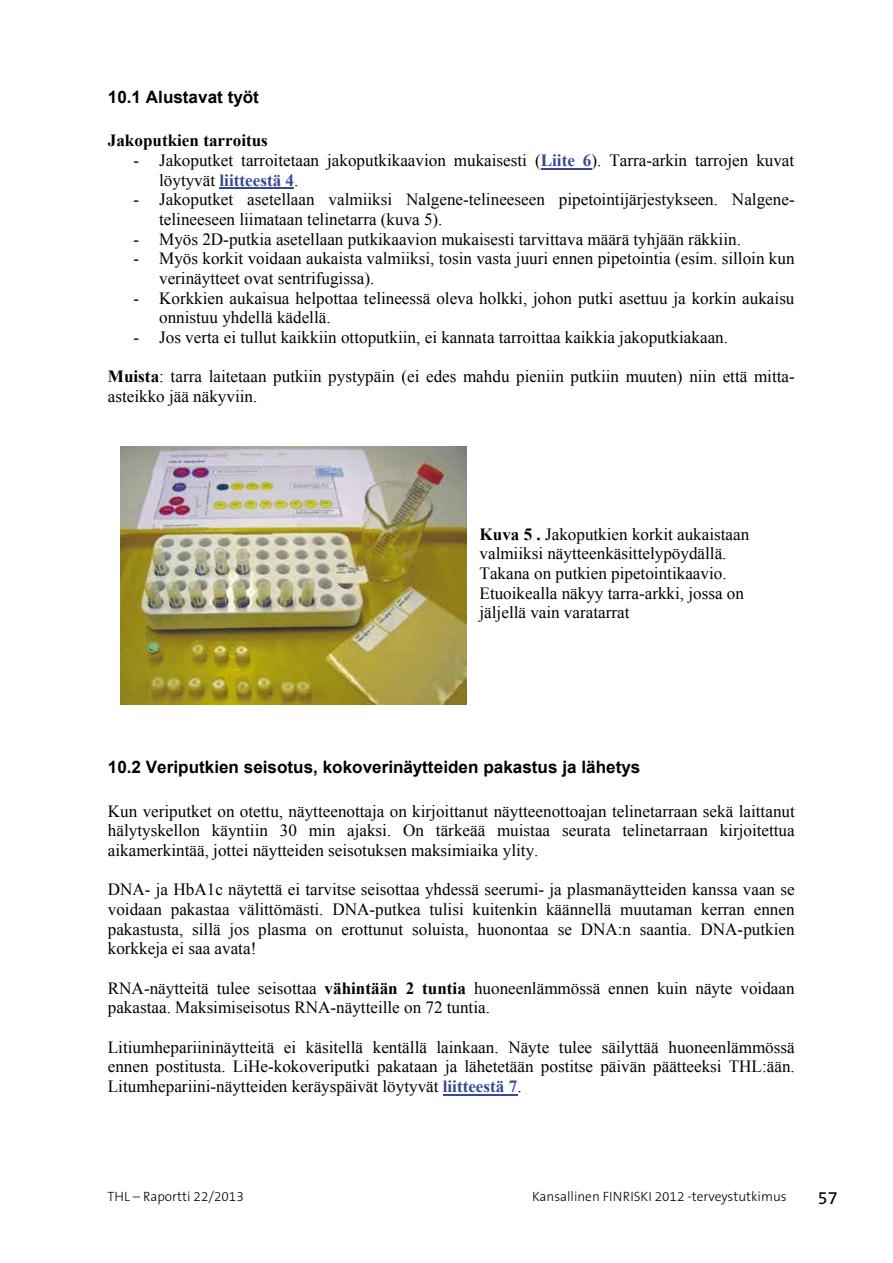
<style>
.page{position:relative;width:893px;height:1263px;background:#fff}
.page>*{position:absolute;margin:0;border:0;box-sizing:border-box;transform-origin:0 0}
.t1{font:18px "The Sans B W5 Plain";color:#000}
.t2{font:17.1px/19.6px "Times New Roman";color:#000}
.t3{font:700 17.1px "Arial";color:#000}
.t4{font:700 17.1px "Times New Roman";color:#000}
.t5{font:300 13.5px "The Sans B W3";color:#000}
.s1{font-weight:700;color:#344895}
.s2{font-weight:700}
</style>
<div class="page">
<img style="left:121px;top:446px;width:346px;height:258px">
<hr style="left:541px;top:168px;width:50px;height:1px;background:#344895">
<hr style="left:219px;top:187px;width:75px;height:2px;background:#344895">
<hr style="left:443px;top:1094px;width:74px;height:1px;background:#344895">
<p class="t3" style="left:108px;top:85px;width:153px">10.1 Alustavat työt</p>
<p class="t4" style="left:108px;top:129px;width:162px">Jakoputkien tarroitus</p>
<p class="t2" style="left:159px;top:150px;width:637px;text-indent:-26px">- Jakoputket tarroitetaan jakoputkikaavion mukaisesti (<span class="s1">Liite 6</span>). Tarra-arkin tarrojen kuvat löytyvät <span class="s1">liitteestä 4</span>.</p>
<p class="t2" style="left:159px;top:189px;width:637px;text-indent:-26px">- Jakoputket asetellaan valmiiksi Nalgene-telineeseen pipetointijärjestykseen. Nalgene&shy;telineeseen liimataan telinetarra (kuva 5).</p>
<p class="t2" style="left:133px;top:229px;width:609px">- Myös 2D-putkia asetellaan putkikaavion mukaisesti tarvittava määrä tyhjään räkkiin.</p>
<p class="t2" style="left:159px;top:248px;width:637px;text-indent:-26px">- Myös korkit voidaan aukaista valmiiksi, tosin vasta juuri ennen pipetointia (esim. silloin kun verinäytteet ovat sentrifugissa).</p>
<p class="t2" style="left:159px;top:288px;width:637px;text-indent:-26px">- Korkkien aukaisua helpottaa telineessä oleva holkki, johon putki asettuu ja korkin aukaisu onnistuu yhdellä kädellä.</p>
<p class="t2" style="left:133px;top:327px;width:596px">- Jos verta ei tullut kaikkiin ottoputkiin, ei kannata tarroittaa kaikkia jakoputkiakaan.</p>
<p class="t2" style="left:108px;top:366px;width:689px"><span class="s2">Muista</span>: tarra laitetaan putkiin pystypäin (ei edes mahdu pieniin putkiin muuten) niin että mitta&shy;asteikko jää näkyviin.</p>
<p class="t2" style="left:480px;top:524px;width:271px"><span class="s2">Kuva 5 .</span> Jakoputkien korkit aukaistaan valmiiksi näytteenkäsittelypöydällä.<br>Takana on putkien pipetointikaavio.<br>Etuoikealla näkyy tarra-arkki, jossa on jäljellä vain varatarrat</p>
<p class="t3" style="left:108px;top:756px;width:534px">10.2 Veriputkien seisotus, kokoverinäytteiden pakastus ja lähetys</p>
<p class="t2" style="left:108px;top:801px;width:688px;text-align:justify">Kun veriputket on otettu, näytteenottaja on kirjoittanut näytteenottoajan telinetarraan sekä laittanut hälytyskellon käyntiin 30 min ajaksi. On tärkeää muistaa seurata telinetarraan kirjoitettua aikamerkintää, jottei näytteiden seisotuksen maksimiaika ylity.</p>
<p class="t2" style="left:108px;top:879px;width:688px;text-align:justify">DNA- ja HbA1c näytettä ei tarvitse seisottaa yhdessä seerumi- ja plasmanäytteiden kanssa vaan se voidaan pakastaa välittömästi. DNA-putkea tulisi kuitenkin käännellä muutaman kerran ennen pakastusta, sillä jos plasma on erottunut soluista, huonontaa se DNA:n saantia. DNA-putkien korkkeja ei saa avata!</p>
<p class="t2" style="left:108px;top:978px;width:688px">RNA-näytteitä tulee seisottaa <span class="s2">vähintään 2 tuntia</span> huoneenlämmössä ennen kuin näyte voidaan pakastaa. Maksimiseisotus RNA-näytteille on 72 tuntia.</p>
<p class="t2" style="left:108px;top:1037px;width:688px;text-align:justify">Litiumhepariininäytteitä ei käsitellä kentällä lainkaan. Näyte tulee säilyttää huoneenlämmössä ennen postitusta. LiHe-kokoveriputki pakataan ja lähetetään postitse päivän päätteeksi THL:ään.<br>Litumhepariini-näytteiden keräyspäivät löytyvät <span class="s1">liitteestä 7</span>.</p>
<p class="t5" style="left:107px;top:1187px;width:138px">THL – Raportti 22/2013</p>
<p class="t5" style="left:532px;top:1187px;width:256px">Kansallinen FINRISKI 2012 -terveystutkimus</p>
<p class="t1" style="left:818px;top:1186px;width:21px">57</p>
</div>
